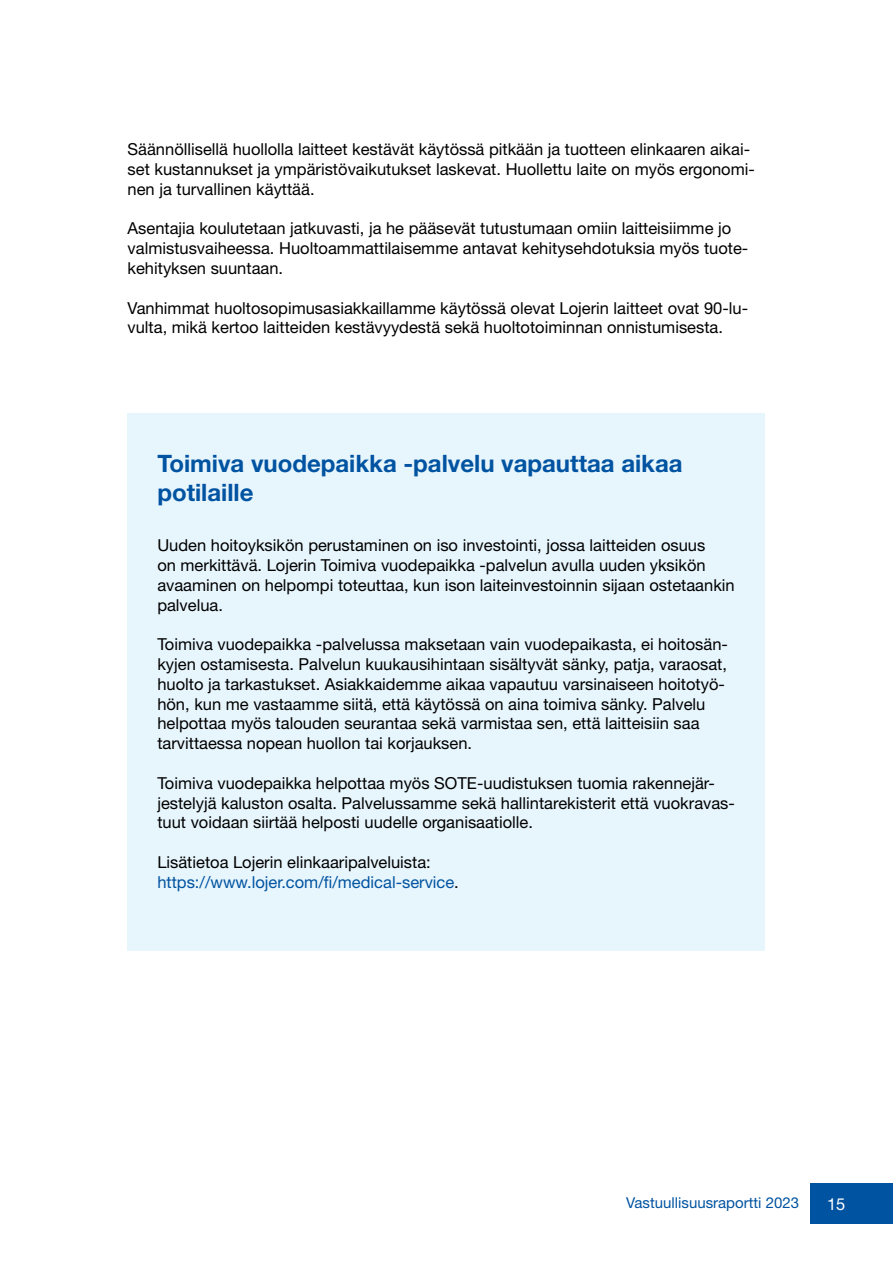
<style>
.page{position:relative;width:893px;height:1263px;background:#fff}
.page>*{position:absolute;margin:0;border:0;box-sizing:border-box;transform-origin:0 0}
.Alaotsikko__h3{font:700 24px/28.8px "Helvetica Neue LT Std";color:#0053a1}
.Leipis{font:16.5px/19.8px "Helvetica Neue LT Std";color:#000}
.Leipis-2{font:16.5px/19.8px "Helvetica Neue LT Std";color:#0053a1}
.t1{font:16.5px "Helvetica Neue LT Std";color:#fff}
.t2{font:15px "Helvetica Neue LT Std";color:#0053a1}
.s1{color:#000}
</style>
<div class="page">
<div style="left:810px;top:1183px;width:83px;height:41px;background:#0053a1"></div>
<div style="left:128px;top:413px;width:637px;height:537px;background:#e7f5fc"></div>
<p class="Leipis" style="left:128px;top:139px;width:629px">Säännöllisellä huollolla laitteet kestävät käytössä pitkään ja tuotteen elinkaaren aikai&shy;set kustannukset ja ympäristövaikutukset laskevat. Huollettu laite on myös ergonomi&shy;nen ja turvallinen käyttää.</p>
<p class="Leipis" style="left:128px;top:218px;width:622px">Asentajia koulutetaan jatkuvasti, ja he pääsevät tutustumaan omiin laitteisiimme jo valmistusvaiheessa. Huoltoammattilaisemme antavat kehitysehdotuksia myös tuote&shy;kehityksen suuntaan.</p>
<p class="Leipis" style="left:128px;top:298px;width:622px">Vanhimmat huoltosopimusasiakkaillamme käytössä olevat Lojerin laitteet ovat 90-lu&shy;vulta, mikä kertoo laitteiden kestävyydestä sekä huoltotoiminnan onnistumisesta.</p>
<h3 class="Alaotsikko__h3" style="left:157px;top:448px;width:527px">Toimiva vuodepaikka -palvelu vapauttaa aikaa potilaille</h3>
<p class="Leipis" style="left:157px;top:535px;width:579px">Uuden hoitoyksikön perustaminen on iso investointi, jossa laitteiden osuus<br>on merkittävä. Lojerin Toimiva vuodepaikka -palvelun avulla uuden yksikön avaaminen on helpompi toteuttaa, kun ison laiteinvestoinnin sijaan ostetaankin palvelua.</p>
<p class="Leipis" style="left:157px;top:634px;width:572px">Toimiva vuodepaikka -palvelussa maksetaan vain vuodepaikasta, ei hoitosän&shy;kyjen ostamisesta. Palvelun kuukausihintaan sisältyvät sänky, patja, varaosat, huolto ja tarkastukset. Asiakkaidemme aikaa vapautuu varsinaiseen hoitotyö&shy;hön, kun me vastaamme siitä, että käytössä on aina toimiva sänky. Palvelu helpottaa myös talouden seurantaa sekä varmistaa sen, että laitteisiin saa tarvittaessa nopean huollon tai korjauksen.</p>
<p class="Leipis" style="left:157px;top:773px;width:579px">Toimiva vuodepaikka helpottaa myös SOTE-uudistuksen tuomia rakennejär&shy;jestelyjä kaluston osalta. Palvelussamme sekä hallintarekisterit että vuokravas&shy;tuut voidaan siirtää helposti uudelle organisaatiolle.</p>
<p class="Leipis-2" style="left:157px;top:852px;width:303px"><span class="s1">Lisätietoa Lojerin elinkaaripalveluista: </span>https://www.lojer.com/fi/medical-service<span class="s1">.</span></p>
<p class="t2" style="left:626px;top:1193px;width:174px">Vastuullisuusraportti 2023</p>
<p class="t1" style="left:827px;top:1194px;width:20px">15</p>
</div>
